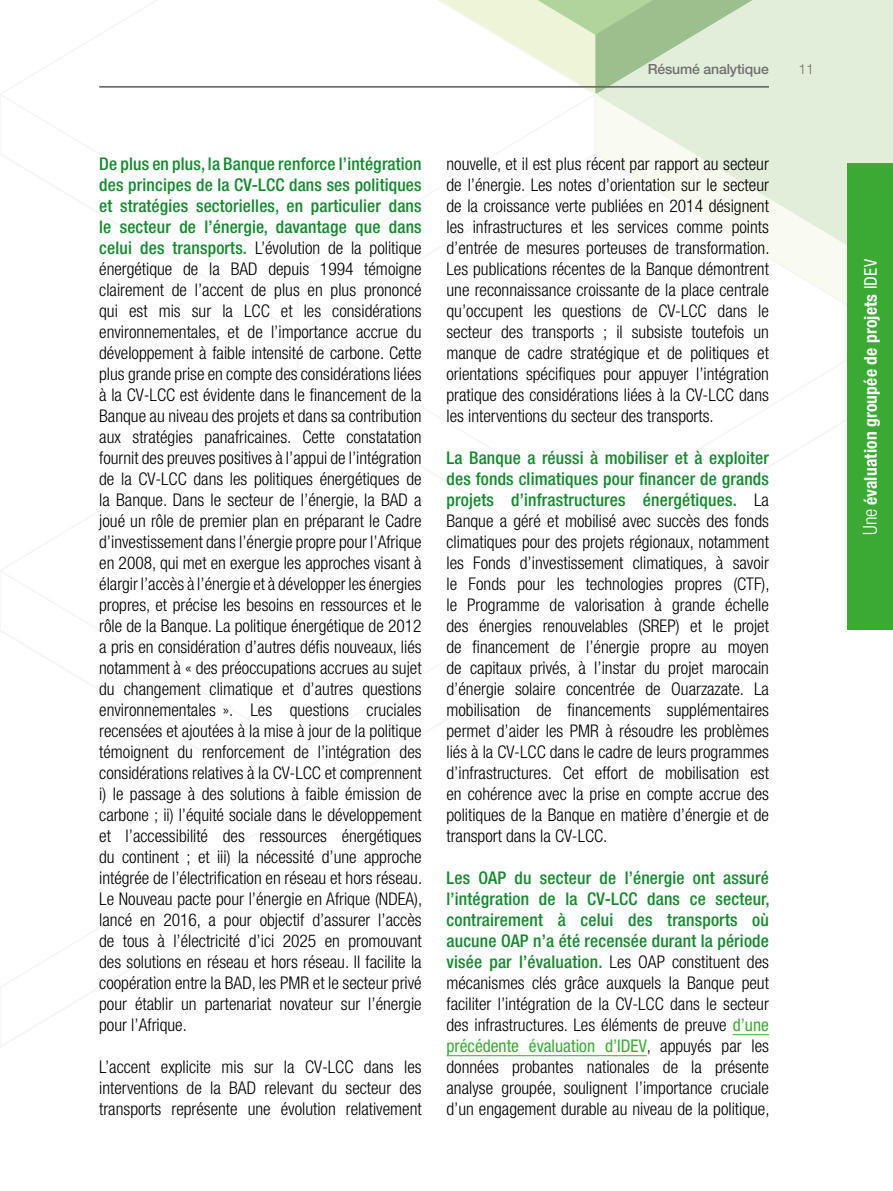
<style>
.page{position:relative;width:893px;height:1191px;background:#fff}
.page>*{position:absolute;margin:0;border:0;box-sizing:border-box;transform-origin:0 0}
.t1{font:300 condensed 17.5px/21px "Helvetica Neue LT Std";color:#000;text-align:justify}
.t2{font:700 condensed 17.5px "Helvetica Neue LT Std";letter-spacing:.01em;color:#fff}
.t3{font:500 14px "Helvetica Neue LT Std";letter-spacing:-.01em;color:#706f6f}
.t4{font:300 14px "Helvetica Neue LT Std";color:#706f6f}
.s1{font-weight:500;color:#15882e}
.s2{font-weight:400;color:#3aaa35}
.s3{font-weight:300;font-size:19.25px}
.s4{font-weight:400}
</style>
<div class="page">
<div style="left:773px;top:0;width:120px;height:94px;background:#e2eeda"></div>
<svg style="left:598px;top:94px;width:295px;height:58px;fill:#e2eeda"></svg>
<svg style="left:597px;top:0;width:176px;height:94px;background:#c2d9b7"></svg>
<svg style="left:598px;top:152px;width:295px;height:152px"></svg>
<svg style="left:440px;top:0;width:157px;height:91px"></svg>
<hr style="left:99px;top:86px;width:670px;height:2px;background:#706f6f">
<div style="left:847px;top:164px;width:46px;height:466px;background:#3aaa35"></div>
<hr style="left:733px;top:1034px;width:36px;height:1px;background:#3aaa35">
<hr style="left:446px;top:1055px;width:201px;height:1px;background:#3aaa35">
<p class="t3" style="left:648px;top:61px;width:123px">Résumé analytique</p>
<p class="t4" style="left:798px;top:61px;width:17px">11</p>
<p class="t1" style="left:99px;top:153px;width:325px"><span class="s1">De plus en plus, la Banque renforce l’intégration des principes de la CV-LCC dans ses politiques et stratégies sectorielles, en particulier dans le secteur de l’énergie, davantage que dans celui des transports.</span> L’évolution de la politique énergétique de la BAD depuis 1994 témoigne clairement de l’accent de plus en plus prononcé qui est mis sur la LCC et les considérations environnementales, et de l’importance accrue du développement à faible intensité de carbone. Cette plus grande prise en compte des considérations liées à la CV-LCC est évidente dans le financement de la Banque au niveau des projets et dans sa contribution aux stratégies panafricaines. Cette constatation fournit des preuves positives à l’appui de l’intégration de la CV-LCC dans les politiques énergétiques de la Banque. Dans le secteur de l’énergie, la BAD a joué un rôle de premier plan en préparant le Cadre d’investissement dans l’énergie propre pour l’Afrique en 2008, qui met en exergue les approches visant à élargir l’accès à l’énergie et à développer les énergies propres, et précise les besoins en ressources et le rôle de la Banque. La politique énergétique de 2012 a pris en considération d’autres défis nouveaux, liés notamment à « des préoccupations accrues au sujet du changement climatique et d’autres questions environnementales ». Les questions cruciales recensées et ajoutées à la mise à jour de la politique témoignent du renforcement de l’intégration des considérations relatives à la CV-LCC et comprennent i) le passage à des solutions à faible émission de carbone ; ii) l’équité sociale dans le développement et l’accessibilité des ressources énergétiques du continent ; et iii) la nécessité d’une approche intégrée de l’électrification en réseau et hors réseau.<br>Le Nouveau pacte pour l’énergie en Afrique (NDEA), lancé en 2016, a pour objectif d’assurer l’accès de tous à l’électricité d’ici 2025 en promouvant des solutions en réseau et hors réseau. Il facilite la coopération entre la BAD, les PMR et le secteur privé pour établir un partenariat novateur sur l’énergie pour l’Afrique.</p>
<p class="t1" style="left:99px;top:1056px;width:324px">L’accent explicite mis sur la CV-LCC dans les interventions de la BAD relevant du secteur des transports représente une évolution relativement</p>
<p class="t1" style="left:446px;top:153px;width:325px">nouvelle, et il est plus récent par rapport au secteur de l’énergie. Les notes d’orientation sur le secteur de la croissance verte publiées en 2014 désignent les infrastructures et les services comme points d’entrée de mesures porteuses de transformation.<br>Les publications récentes de la Banque démontrent une reconnaissance croissante de la place centrale qu’occupent les questions de CV-LCC dans le secteur des transports ; il subsiste toutefois un manque de cadre stratégique et de politiques et orientations spécifiques pour appuyer l’intégration pratique des considérations liées à la CV-LCC dans les interventions du secteur des transports.</p>
<p class="t1" style="left:446px;top:447px;width:325px"><span class="s1">La Banque a réussi à mobiliser et à exploiter des fonds climatiques pour financer de grands projets d’infrastructures énergétiques.</span> La Banque a géré et mobilisé avec succès des fonds climatiques pour des projets régionaux, notamment les Fonds d’investissement climatiques, à savoir le Fonds pour les technologies propres (CTF), le Programme de valorisation à grande échelle des énergies renouvelables (SREP) et le projet de financement de l’énergie propre au moyen de capitaux privés, à l’instar du projet marocain d’énergie solaire concentrée de Ouarzazate. La mobilisation de financements supplémentaires permet d’aider les PMR à résoudre les problèmes liés à la CV-LCC dans le cadre de leurs programmes d’infrastructures. Cet effort de mobilisation est en cohérence avec la prise en compte accrue des politiques de la Banque en matière d’énergie et de transport dans la CV-LCC.</p>
<p class="t1" style="left:446px;top:867px;width:325px"><span class="s1">Les OAP du secteur de l’énergie ont assuré l’intégration de la CV-LCC dans ce secteur, contrairement à celui des transports où aucune OAP n’a été recensée durant la période visée par l’évaluation.</span> Les OAP constituent des mécanismes clés grâce auxquels la Banque peut faciliter l’intégration de la CV-LCC dans le secteur des infrastructures. Les éléments de preuve <span class="s2">d’une précédente évaluation d’IDEV</span>, appuyés par les données probantes nationales de la présente analyse groupée, soulignent l’importance cruciale d’un engagement durable au niveau de la politique,</p>
<p class="t2" style="left:860px;top:534px;width:277px;rotate:-90deg"><span class="s3">Une</span> évaluation groupée de projets <span class="s4">IDEV</span></p>
</div>
